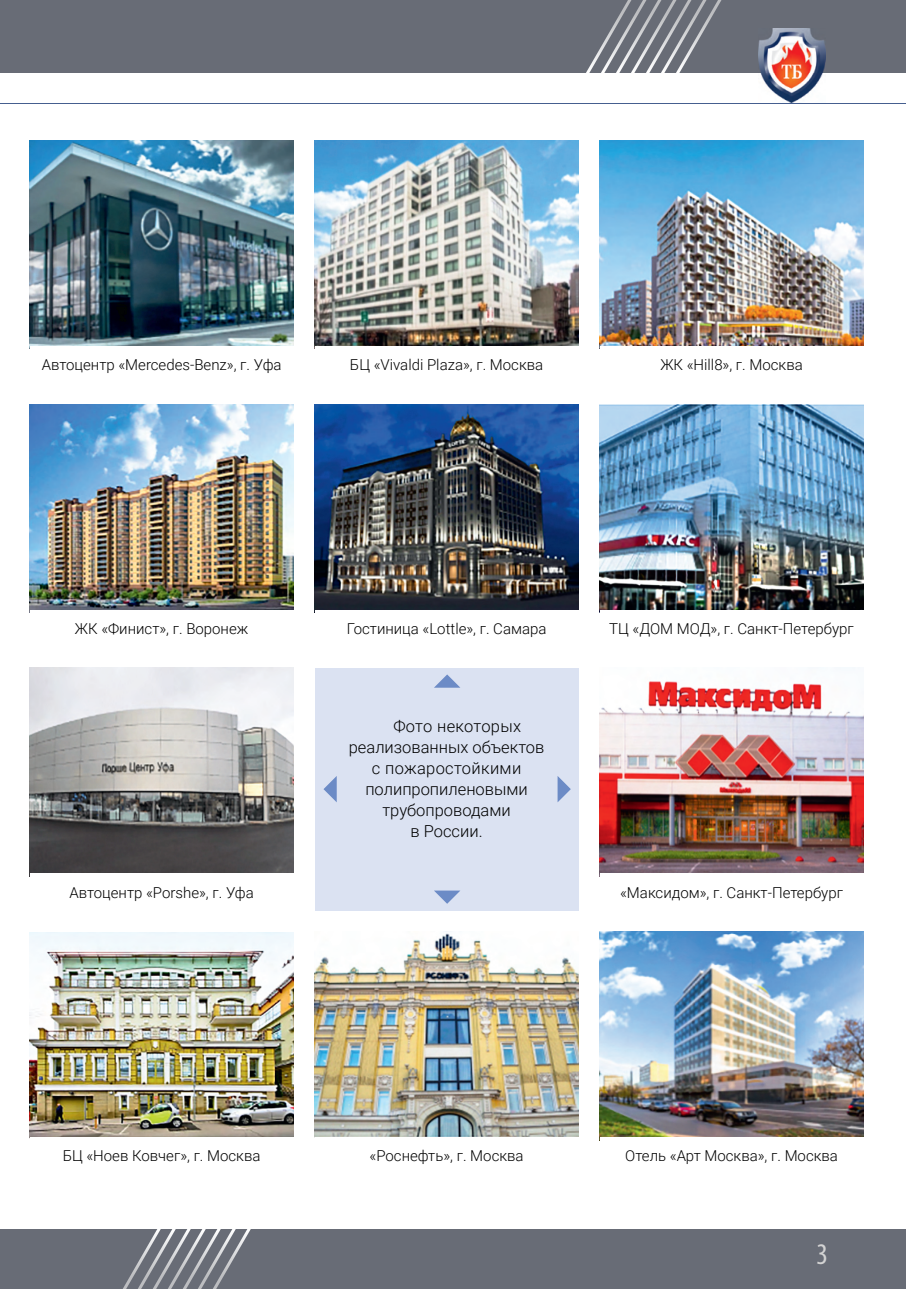
<style>
.page{position:relative;width:906px;height:1289px;background:#fff}
.page>*{position:absolute;margin:0;border:0;box-sizing:border-box;transform-origin:0 0}
.t1{font:condensed 30px "Myriad Pro";color:#d3d3d3}
.t2{font:300 16.5px "Roboto";color:#000}
.t3{font:300 16.5px "Roboto";letter-spacing:.02em;color:#000}
.t4{font:300 15px "Roboto";color:#000}
</style>
<div class="page">
<div style="left:0;top:0;width:906px;height:72px;background:#686c76"></div>
<div style="left:0;top:1229px;width:906px;height:59px;background:#686c76"></div>
<img style="left:759px;top:28px;width:66px;height:75px">
<svg style="left:583px;top:0;width:146px;height:73px"></svg>
<svg style="left:123px;top:1229px;width:128px;height:59px"></svg>
<hr style="left:0;top:103px;width:906px;height:1px;background:#455e8f">
<img style="left:315px;top:140px;width:263px;height:206px">
<img style="left:30px;top:140px;width:263px;height:206px">
<img style="left:600px;top:140px;width:263px;height:206px">
<img style="left:30px;top:404px;width:263px;height:206px">
<img style="left:600px;top:404px;width:263px;height:206px">
<img style="left:30px;top:668px;width:263px;height:205px">
<img style="left:600px;top:681px;width:263px;height:192px">
<img style="left:315px;top:931px;width:263px;height:206px">
<img style="left:30px;top:932px;width:263px;height:205px">
<img style="left:600px;top:931px;width:263px;height:206px">
<div style="left:315px;top:668px;width:263px;height:242px;background:#dbe2f2"></div>
<img style="left:315px;top:404px;width:263px;height:206px">
<svg style="left:323px;top:776px;width:14px;height:26px"></svg>
<svg style="left:557px;top:776px;width:14px;height:26px"></svg>
<svg style="left:434px;top:890px;width:26px;height:13px"></svg>
<svg style="left:435px;top:674px;width:25px;height:13px"></svg>
<p class="t4" style="left:42px;top:354px;width:241px">Автоцентр «Mercedes-Benz», г. Уфа</p>
<p class="t4" style="left:350px;top:354px;width:195px">БЦ «Vivaldi Plaza», г. Москва</p>
<p class="t4" style="left:660px;top:354px;width:144px">ЖК «Hill8», г. Москва</p>
<p class="t4" style="left:75px;top:618px;width:175px">ЖК «Финист», г. Воронеж</p>
<p class="t4" style="left:347px;top:618px;width:201px">Гостиница «Lottle», г. Самара</p>
<p class="t4" style="left:609px;top:618px;width:246px">ТЦ «ДОМ МОД», г. Санкт-Петербург</p>
<p class="t3" style="left:393px;top:715px;width:129px">Фото некоторых</p>
<p class="t2" style="left:349px;top:736px;width:197px">реализованных объектов</p>
<p class="t3" style="left:372px;top:757px;width:151px">с пожаростойкими</p>
<p class="t2" style="left:365px;top:778px;width:164px">полипропиленовыми</p>
<p class="t2" style="left:382px;top:799px;width:130px">трубопроводами</p>
<p class="t2" style="left:410px;top:820px;width:74px">в России.</p>
<p class="t4" style="left:69px;top:881px;width:186px">Автоцентр «Porshe», г. Уфа</p>
<p class="t4" style="left:620px;top:881px;width:224px">«Максидом», г. Санкт-Петербург</p>
<p class="t4" style="left:63px;top:1145px;width:199px">БЦ «Ноев Ковчег», г. Москва</p>
<p class="t4" style="left:369px;top:1145px;width:155px">«Роснефть», г. Москва</p>
<p class="t4" style="left:625px;top:1145px;width:214px">Отель «Арт Москва», г. Москва</p>
<h1 class="t1" style="left:816px;top:1235px;width:13px">3</h1>
</div>
